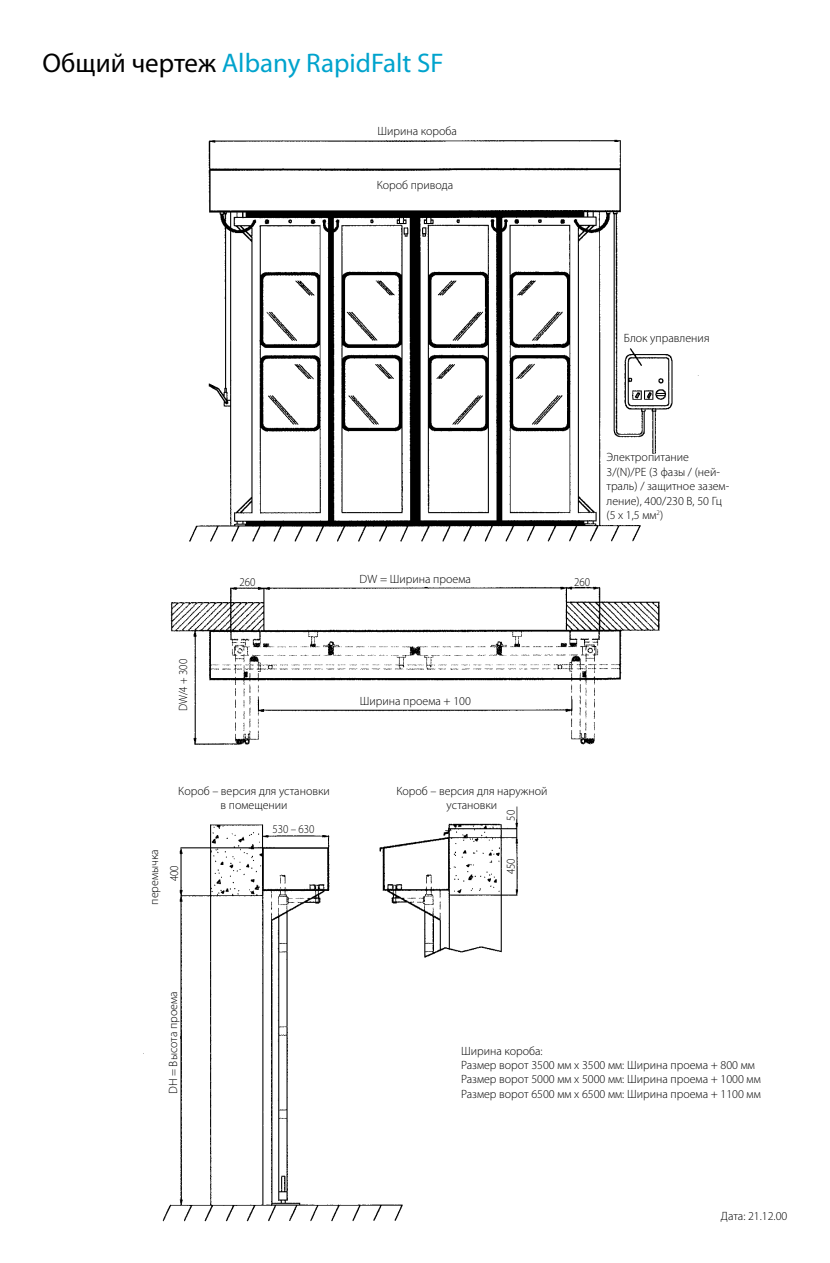
<style>
.page{position:relative;width:830px;height:1263px;background:#fff}
.page>*{position:absolute;margin:0;border:0;box-sizing:border-box;transform-origin:0 0}
.t1{font:27px "Myriad Pro";color:#00a3cd}
.t2{font:300 12px/14.4px "Myriad Pro";color:#000;text-align:center}
.t3{font:300 12px "Myriad Pro";color:#000;scale:.91 1}
.s1{color:#000}
</style>
<div class="page">
<img style="left:170px;top:139px;width:529px;height:606px">
<img style="left:143px;top:806px;width:375px;height:416px">
<h1 class="t1" style="left:43px;top:46px;width:402px"><span class="s1">Общий чертеж</span> Albany RapidFalt SF</h1>
<p class="t2" style="left:377px;top:124px;width:81px">Ширина короба</p>
<p class="t2" style="left:376px;top:177px;width:78px">Короб привода</p>
<p class="t2" style="left:623px;top:330px;width:87px">Блок управления</p>
<p class="t3" style="left:176px;top:711px;width:59px;rotate:-90deg">DW/4 + 300</p>
<p class="t2" style="left:606px;top:450px;width:124px;text-align:left">Электропитание<br>3/(N)/PE (3 фазы / (ней&shy;траль) / защитное зазем&shy;ление), 400/230 В, 50 Гц (5 x 1,5 мм<sup>2</sup>)</p>
<p class="t2" style="left:359px;top:572px;width:113px">DW = Ширина проема</p>
<p class="t3" style="left:239px;top:574px;width:19px">260</p>
<p class="t3" style="left:573px;top:574px;width:19px">260</p>
<p class="t2" style="left:360px;top:693px;width:112px">Ширина проема + 100</p>
<p class="t2" style="left:178px;top:783px;width:153px">Короб – версия для установки в помещении</p>
<p class="t2" style="left:396px;top:783px;width:152px">Короб – версия для наружной установки</p>
<p class="t3" style="left:503px;top:821px;width:13px;rotate:-90deg">50</p>
<p class="t3" style="left:272px;top:822px;width:48px">530 – 630</p>
<p class="t2" style="left:144px;top:905px;width:57px;line-height:20.1px;rotate:-90deg">перемычка<br>400</p>
<p class="t3" style="left:503px;top:874px;width:19px;rotate:-90deg">450</p>
<p class="t2" style="left:166px;top:1094px;width:104px;rotate:-90deg">DH = Высота проема</p>
<p class="t2" style="left:461px;top:1043px;width:301px;text-align:left">Ширина короба:<br>Размер ворот 3500 мм x 3500 мм: Ширина проема + 800 мм Размер ворот 5000 мм x 5000 мм: Ширина проема + 1000 мм Размер ворот 6500 мм x 6500 мм: Ширина проема + 1100 мм</p>
<p class="t2" style="left:720px;top:1209px;width:68px">Дата: 21.12.00</p>
</div>
